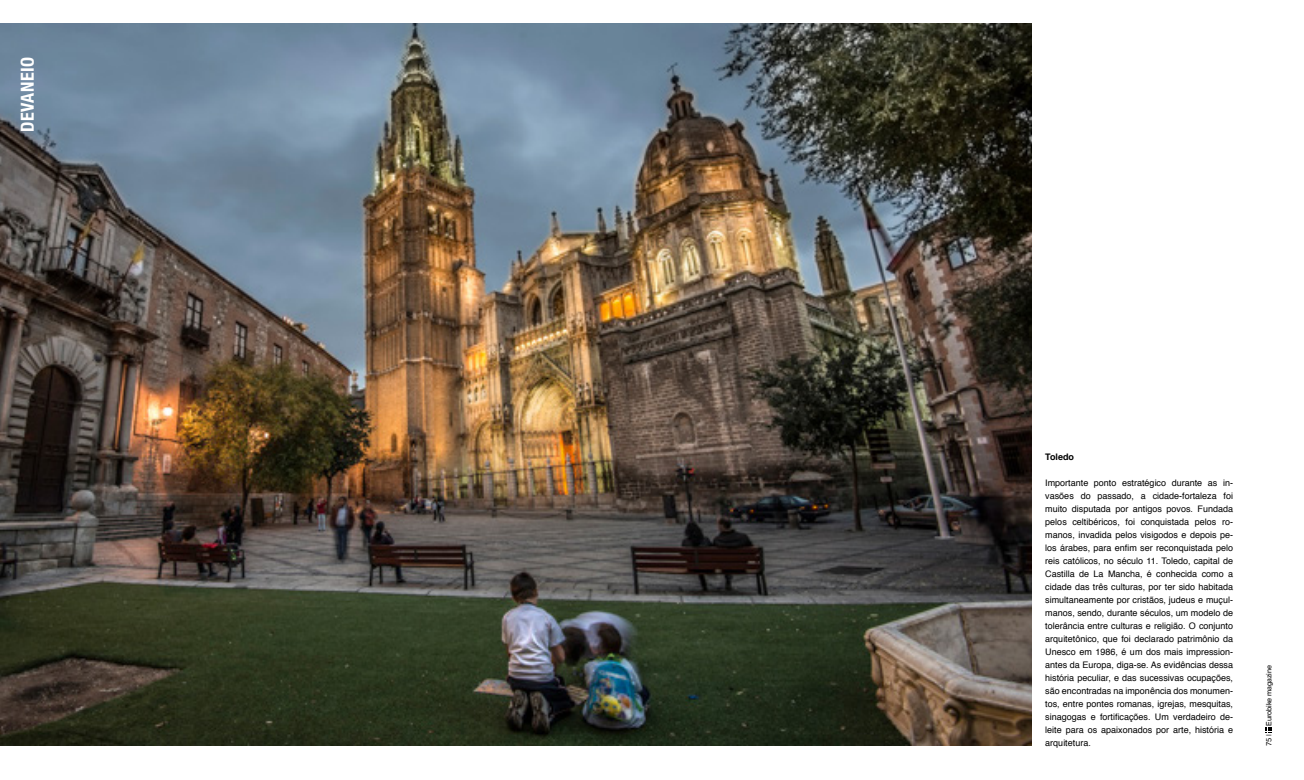
<style>
.page{position:relative;width:1304px;height:780px;background:#fff}
.page>*{position:absolute;margin:0;border:0;box-sizing:border-box;transform-origin:0 0}
.t1{font:700 condensed 18px "Helvetica Neue";letter-spacing:.03em;color:#fff}
.t2{font:9px/13px "Helvetica";color:#000;text-align:justify}
.t3{font:700 9px "Helvetica";color:#000}
.t4{font:7px "BMW Type V2";color:#000}
</style>
<div class="page">
<svg style="left:1266px;top:727px;width:5px;height:4px"></svg>
<img style="left:0;top:24px;width:1031px;height:722px">
<h1 class="t1" style="left:17px;top:132px;width:77px;rotate:-90deg">DEVANEIO</h1>
<p class="t3" style="left:1045px;top:449px;width:30px">Toledo</p>
<p class="t2" style="left:1045px;top:476px;width:189px">Importante ponto estratégico durante as in&shy;vasões do passado, a cidade-fortaleza foi muito disputada por antigos povos. Fundada pelos celtibéricos, foi conquistada pelos ro&shy;manos, invadida pelos visigodos e depois pe&shy;los árabes, para enfim ser reconquistada pelo reis católicos, no século 11. Toledo, capital de Castilla de La Mancha, é conhecida como a cidade das três culturas, por ter sido habitada simultaneamente por cristãos, judeus e muçul&shy;manos, sendo, durante séculos, um modelo de tolerância entre culturas e religião. O conjunto arquitetônico, que foi declarado patrimônio da Unesco em 1986, é um dos mais impression&shy;antes da Europa, diga-se. As evidências dessa história peculiar, e das sucessivas ocupações, são encontradas na imponência dos monumen&shy;tos, entre pontes romanas, igrejas, mesquitas, sinagogas e fortificações. Um verdadeiro de&shy;leite para os apaixonados por arte, história e arquitetura.</p>
<p class="t4" style="left:1265px;top:746px;width:82px;rotate:-90deg">75 | Eurobike magazine</p>
</div>
